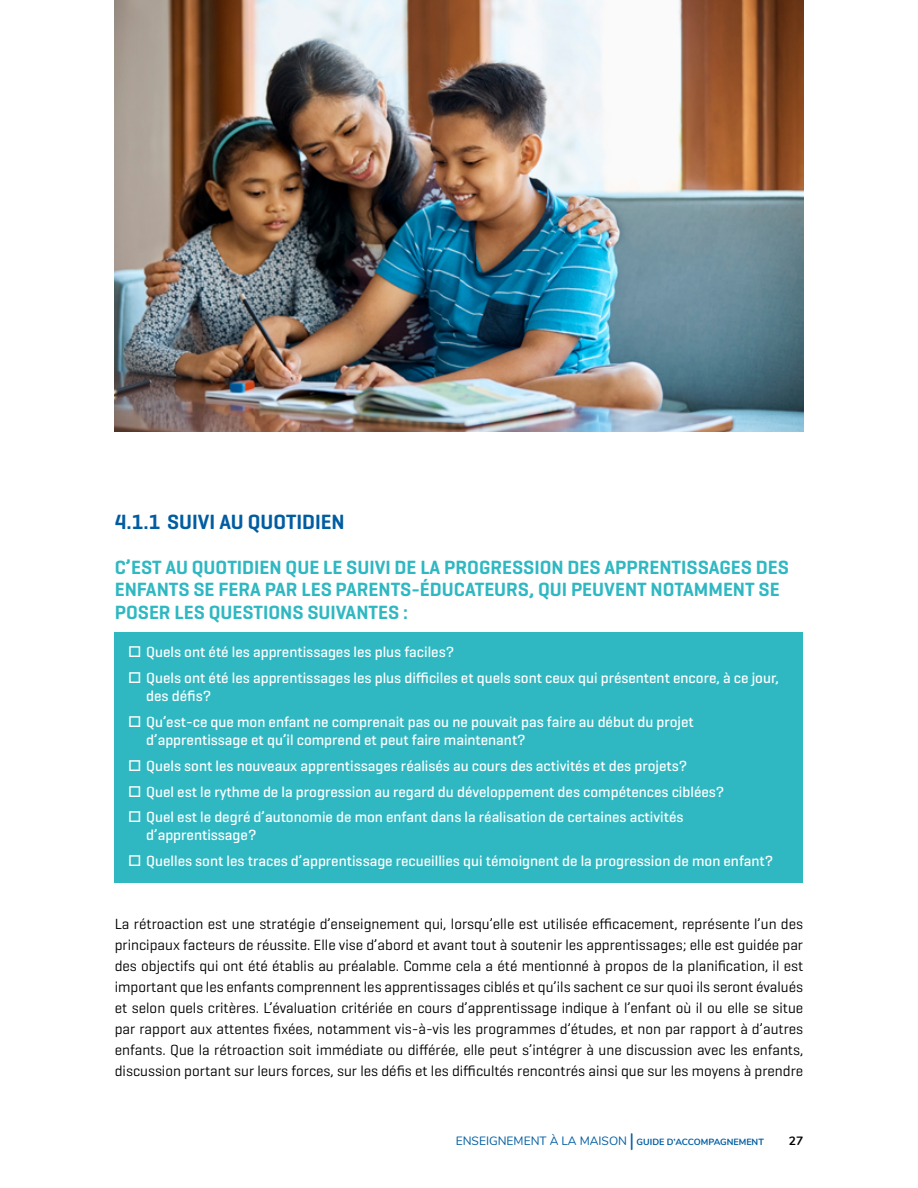
<style>
.page{position:relative;width:918px;height:1188px;background:#fff}
.page>*{position:absolute;margin:0;border:0;box-sizing:border-box;transform-origin:0 0}
.Sous-titre_3{font:600 21px "Geogrotesque";color:#005da1}
.Titre{font:600 19.5px/22.5px "Geogrotesque";color:#2fb8c2}
.Courant{font:15px/21px "Geogrotesque";color:#000;text-align:justify}
.t1{font:500 15px/18px "Geogrotesque";color:#fff}
.t2{font:12px "Nunito";color:#005da1}
.t3{font:700 12px "Nunito";color:#000}
.t4{font:700 9px "Nunito";color:#005da1}
.s1{font-weight:700;font-size:24px}
</style>
<div class="page">
<div style="left:115px;top:632px;width:688px;height:42px;background:#2fb8c2"></div>
<div style="left:115px;top:658px;width:688px;height:60px;background:#2fb8c2"></div>
<div style="left:115px;top:702px;width:688px;height:60px;background:#2fb8c2"></div>
<div style="left:115px;top:746px;width:688px;height:42px;background:#2fb8c2"></div>
<div style="left:115px;top:772px;width:688px;height:42px;background:#2fb8c2"></div>
<div style="left:115px;top:798px;width:688px;height:60px;background:#2fb8c2"></div>
<div style="left:115px;top:841px;width:688px;height:42px;background:#2fb8c2"></div>
<img style="left:115px;top:0;width:688px;height:432px">
<p class="Sous-titre_3" style="left:115px;top:509px;width:231px">4.1.1 SUIVI AU QUOTIDIEN</p>
<p class="Titre" style="left:115px;top:556px;width:676px">C’EST AU QUOTIDIEN QUE LE SUIVI DE LA PROGRESSION DES APPRENTISSAGES DES<br>ENFANTS SE FERA PAR LES PARENTS-ÉDUCATEURS, QUI PEUVENT NOTAMMENT SE<br>POSER LES QUESTIONS SUIVANTES :</p>
<p class="t1" style="left:146px;top:643px;width:309px">Quels ont été les apprentissages les plus faciles?</p>
<p class="t1" style="left:146px;top:669px;width:634px">Quels ont été les apprentissages les plus difficiles et quels sont ceux qui présentent encore, à ce jour, des défis?</p>
<p class="t1" style="left:146px;top:712px;width:549px">Qu’est-ce que mon enfant ne comprenait pas ou ne pouvait pas faire au début du projet d’apprentissage et qu’il comprend et peut faire maintenant?</p>
<p class="t1" style="left:146px;top:756px;width:542px">Quels sont les nouveaux apprentissages réalisés au cours des activités et des projets?</p>
<p class="t1" style="left:146px;top:782px;width:580px">Quel est le rythme de la progression au regard du développement des compétences ciblées?</p>
<p class="t1" style="left:146px;top:808px;width:539px">Quel est le degré d’autonomie de mon enfant dans la réalisation de certaines activités d’apprentissage?</p>
<p class="t1" style="left:146px;top:852px;width:629px">Quelles sont les traces d’apprentissage recueillies qui témoignent de la progression de mon enfant?</p>
<p class="Courant" style="left:115px;top:913px;width:690px">La rétroaction est une stratégie d’enseignement qui, lorsqu’elle est utilisée efficacement, représente l’un des principaux facteurs de réussite. Elle vise d’abord et avant tout à soutenir les apprentissages; elle est guidée par des objectifs qui ont été établis au préalable. Comme cela a été mentionné à propos de la planification, il est important que les enfants comprennent les apprentissages ciblés et qu’ils sachent ce sur quoi ils seront évalués et selon quels critères. L’évaluation critériée en cours d’apprentissage indique à l’enfant où il ou elle se situe par rapport aux attentes fixées, notamment vis-à-vis les programmes d’études, et non par rapport à d’autres enfants. Que la rétroaction soit immédiate ou différée, elle peut s’intégrer à une discussion avec les enfants, discussion portant sur leurs forces, sur les défis et les difficultés rencontrés ainsi que sur les moyens à prendre</p>
<p class="t2" style="left:456px;top:1132px;width:179px">ENSEIGNEMENT À LA MAISON <span class="s1">I</span></p>
<p class="t4" style="left:637px;top:1135px;width:129px">GUIDE D’ACCOMPAGNEMENT</p>
<p class="t3" style="left:789px;top:1132px;width:16px">27</p>
</div>
